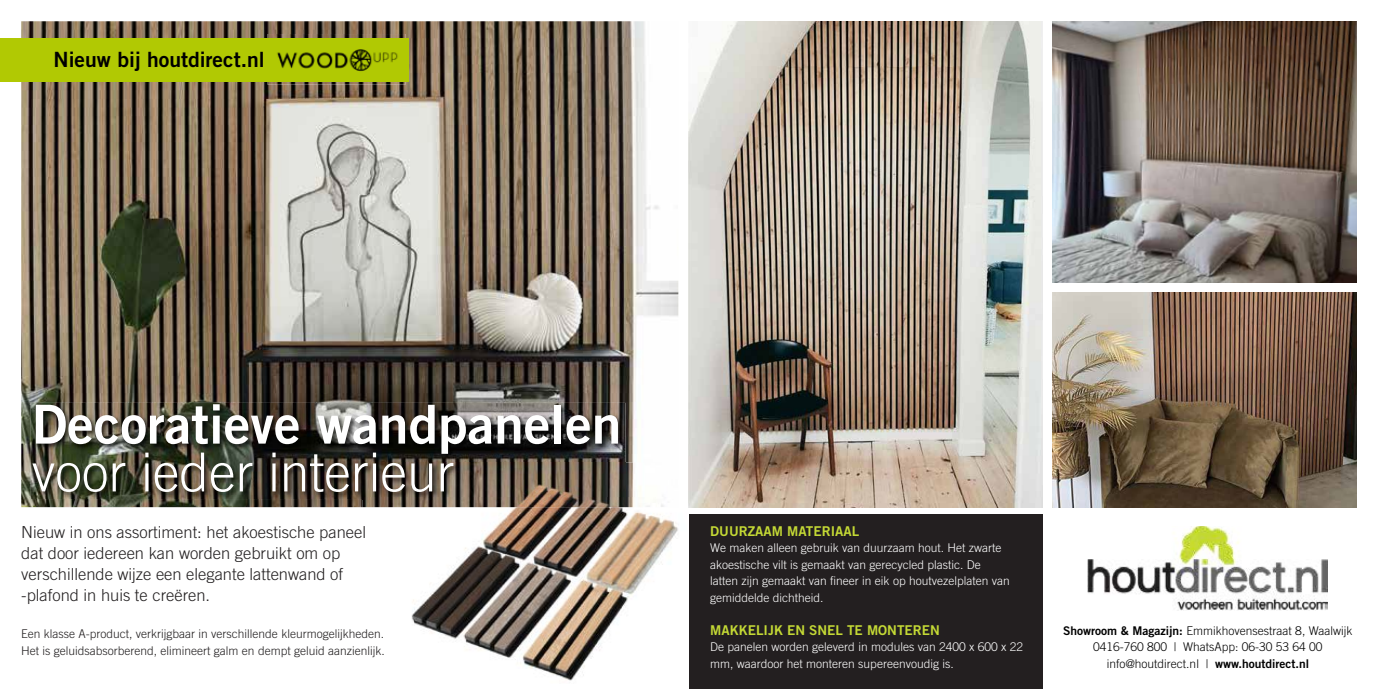
<style>
.page{position:relative;width:1378px;height:689px;background:#fff}
.page>*{position:absolute;margin:0;border:0;box-sizing:border-box;transform-origin:0 0}
.t1{font:53.85px "Trade Gothic LT Std Bd 2";color:#fff}
.t2{font:300 53.85px "Trade Gothic LT Std";color:#fff}
.t3{font:21px "Trade Gothic LT Std Bd 2";color:#000}
.t4{font:300 16.5px/21px "Trade Gothic LT Std";color:#211e1f}
.t5{font:13.5px "Trade Gothic LT Std Bd 2";color:#c4d935}
.t6{font:300 12px/16.5px "Trade Gothic LT Std";color:#fff}
.t7{font:300 12px/16.5px "Trade Gothic LT Std";color:#211e1f}
.t8{font:300 12px/16.5px "Trade Gothic LT Std";color:#000;text-align:center}
.s1{font-family:"Trade Gothic LT Std Bd 2";font-weight:400}
</style>
<div class="page">
<img style="left:21px;top:21px;width:657px;height:486px">
<img style="left:362px;top:507px;width:316px;height:174px">
<img style="left:362px;top:462px;width:316px;height:45px">
<img style="left:31px;top:403px;width:594px;height:96px">
<img style="left:362px;top:462px;width:263px;height:37px">
<div style="left:0;top:38px;width:409px;height:44px;background:#b1c903"></div>
<img style="left:267px;top:34px;width:138px;height:51px">
<img style="left:267px;top:38px;width:138px;height:44px">
<img style="left:689px;top:21px;width:353px;height:486px">
<img style="left:1088px;top:526px;width:240px;height:84px">
<img style="left:1052px;top:21px;width:304px;height:261px">
<img style="left:1052px;top:292px;width:304px;height:215px">
<div style="left:689px;top:514px;width:353px;height:175px;background:#231f20"></div>
<h2 class="t3" style="left:54px;top:46px;width:212px">Nieuw bij houtdirect.nl</h2>
<h1 class="t1" style="left:32px;top:391px;width:591px">Decoratieve wandpanelen</h1>
<h1 class="t2" style="left:32px;top:440px;width:424px">voor ieder interieur</h1>
<h3 class="t4" style="left:21px;top:521px;width:346px">Nieuw in ons assortiment: het akoestische paneel dat door iedereen kan worden gebruikt om op verschillende wijze een elegante lattenwand of -plafond in huis te creëren.</h3>
<p class="t7" style="left:21px;top:625px;width:365px">Een klasse A-product, verkrijgbaar in verschillende kleurmogelijkheden.<br>Het is geluidsabsorberend, elimineert galm en dempt geluid aanzienlijk.</p>
<p class="t5" style="left:710px;top:522px;width:150px">DUURZAAM MATERIAAL</p>
<p class="t6" style="left:710px;top:539px;width:301px">We maken alleen gebruik van duurzaam hout. Het zwarte akoestische vilt is gemaakt van gerecycled plastic. De latten zijn gemaakt van fineer in eik op houtvezelplaten van gemiddelde dichtheid.</p>
<p class="t5" style="left:710px;top:621px;width:231px">MAKKELIJK EN SNEL TE MONTEREN</p>
<p class="t6" style="left:710px;top:638px;width:314px">De panelen worden geleverd in modules van 2400 x 600 x 22 mm, waardoor het monteren supereenvoudig is.</p>
<p class="t8" style="left:1063px;top:622px;width:291px"><span class="s1">Showroom &amp; Magazijn:</span> Emmikhovensestraat 8, Waalwijk<br>0416-760 800 | WhatsApp: 06-30 53 64 00 info@houtdirect.nl | <span class="s1">www.houtdirect.nl</span></p>
</div>
